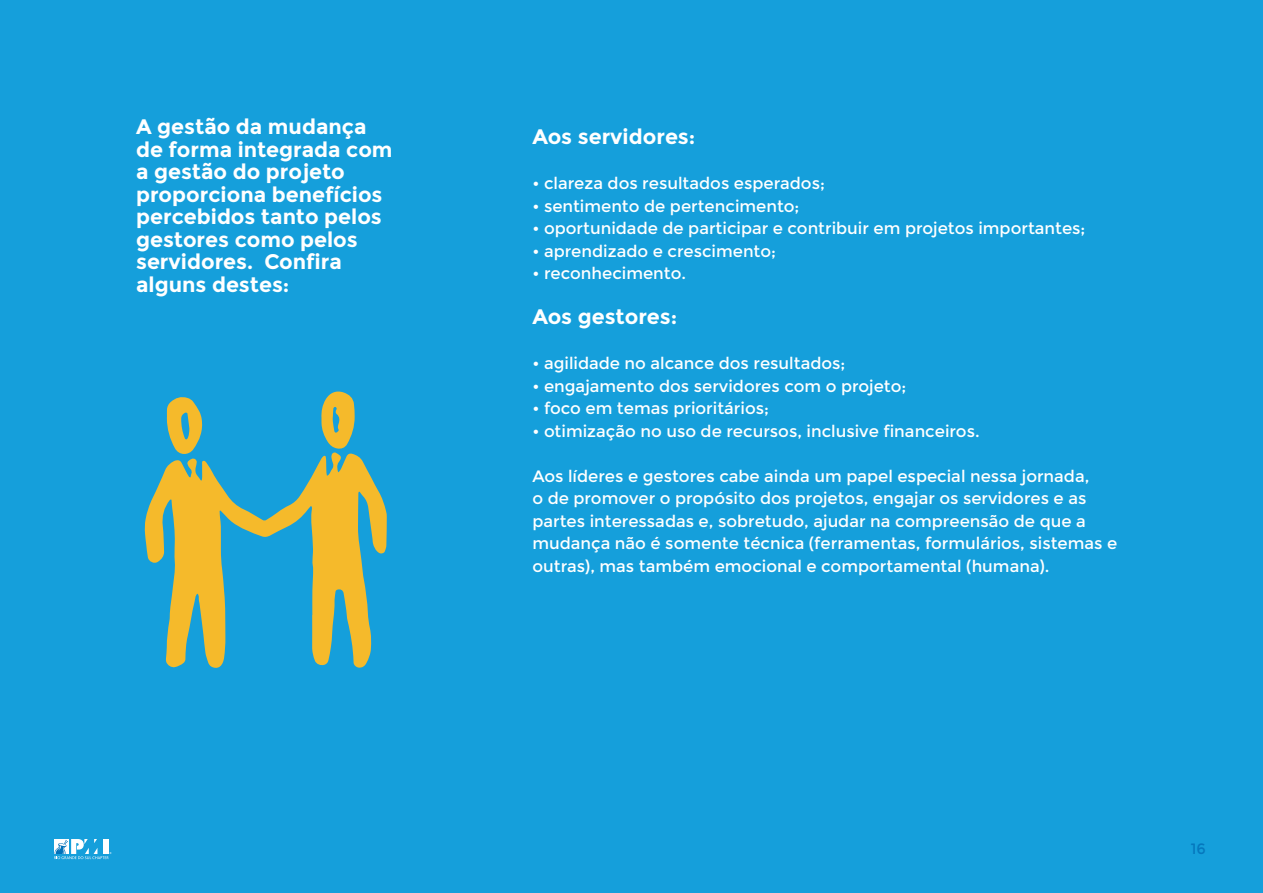
<style>
.page{position:relative;width:1263px;height:893px;background:#159fdb}
.page>*{position:absolute;margin:0;border:0;box-sizing:border-box;transform-origin:0 0}
.t1{font:700 21px/22.5px "Montserrat";color:#fff}
.t2{font:16.5px/22.5px "Montserrat";color:#fff}
.t3{font:15px "Montserrat";color:#0578bd}
</style>
<div class="page">
<svg style="left:54px;top:839px;width:57px;height:20px"></svg>
<svg style="left:145px;top:391px;width:242px;height:277px"></svg>
<p class="t1" style="left:136px;top:116px;width:258px">A gestão da mudança de forma integrada com a gestão do projeto proporciona benefícios percebidos tanto pelos gestores como pelos servidores. Confira alguns destes:</p>
<p class="t1" style="left:532px;top:125px;width:164px">Aos servidores:</p>
<p class="t2" style="left:532px;top:172px;width:294px">• clareza dos resultados esperados;</p>
<p class="t2" style="left:532px;top:195px;width:269px">• sentimento de pertencimento;</p>
<p class="t2" style="left:532px;top:217px;width:555px">• oportunidade de participar e contribuir em projetos importantes;</p>
<p class="t2" style="left:532px;top:240px;width:245px">• aprendizado e crescimento;</p>
<p class="t2" style="left:532px;top:262px;width:155px">• reconhecimento.</p>
<p class="t1" style="left:532px;top:305px;width:146px">Aos gestores:</p>
<p class="t2" style="left:532px;top:352px;width:315px">• agilidade no alcance dos resultados;</p>
<p class="t2" style="left:532px;top:375px;width:375px">• engajamento dos servidores com o projeto;</p>
<p class="t2" style="left:532px;top:397px;width:238px">• foco em temas prioritários;</p>
<p class="t2" style="left:532px;top:420px;width:449px">• otimização no uso de recursos, inclusive financeiros.</p>
<p class="t2" style="left:532px;top:465px;width:586px">Aos líderes e gestores cabe ainda um papel especial nessa jornada,<br>o de promover o propósito dos projetos, engajar os servidores e as partes interessadas e, sobretudo, ajudar na compreensão de que a mudança não é somente técnica (ferramentas, formulários, sistemas e outras), mas também emocional e comportamental (humana).</p>
<p class="t3" style="left:1191px;top:839px;width:17px">16</p>
</div>
